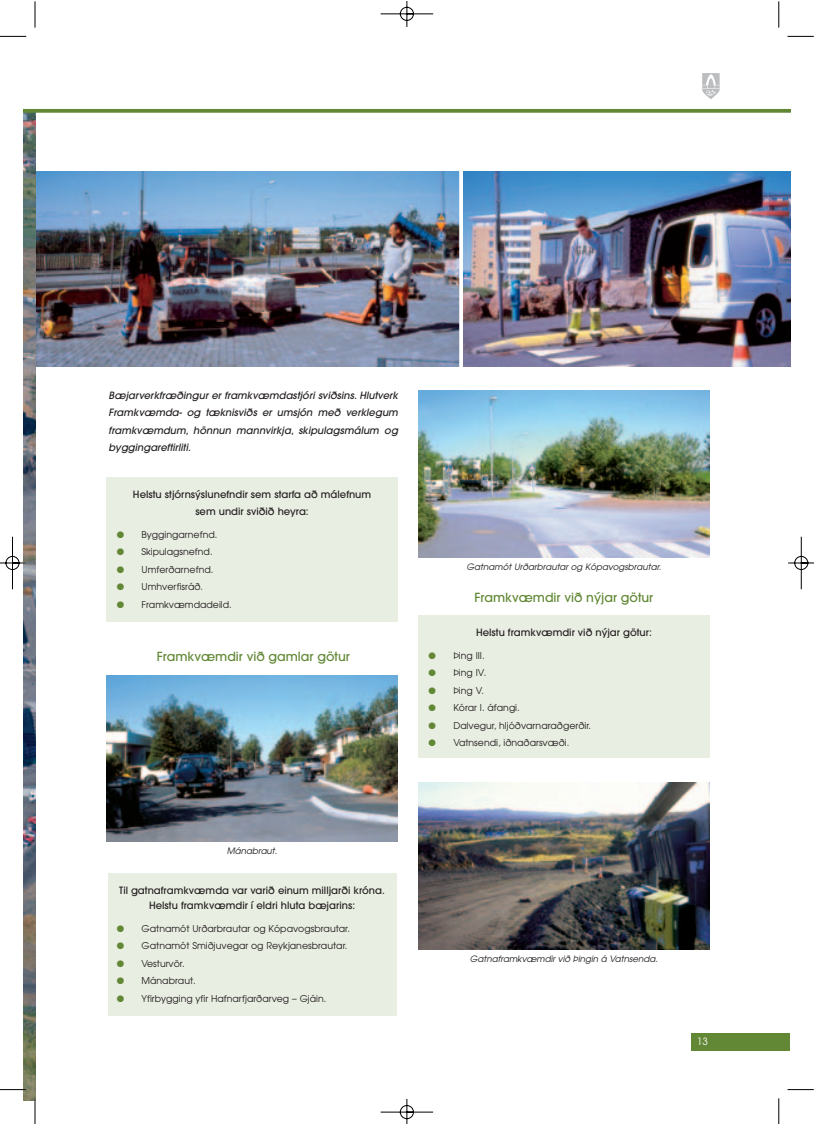
<style>
.page{position:relative;width:815px;height:1124px;background:#fff}
.page>*{position:absolute;margin:0;border:0;box-sizing:border-box;transform-origin:0 0}
.t1{font:500 12.5px "Avant Garde";color:#628835}
.t2{font:500 10px/17.5px "Avant Garde";color:#231f20;text-align:center}
.t3{font:italic 500 10px/17.5px "Avant Garde";color:#231f20;text-align:justify}
.t4{font:10px "Avant Garde";color:#fff}
.t5{font:9.38px "Avant Garde";color:#231f20}
.t6{font:italic 8.75px "Avant Garde";color:#231f20}
.s1{color:#628835}
</style>
<div class="page">
<img style="left:0;top:1px;width:814px;height:1122px">
<p class="t3" style="left:109px;top:387px;width:291px">Bæjarverkfræðingur er framkvæmdastjóri sviðsins. Hlutverk Framkvæmda- og tæknisviðs er umsjón með verklegum framkvæmdum, hönnun mannvirkja, skipulagsmálum og byggingareftirliti.</p>
<p class="t2" style="left:133px;top:486px;width:240px">Helstu stjórnsýslunefndir sem starfa að málefnum sem undir sviðið heyra:</p>
<p class="t5" style="left:117px;top:531px;width:102px"><span class="s1">●</span> Byggingarnefnd.</p>
<p class="t5" style="left:117px;top:548px;width:97px"><span class="s1">●</span> Skipulagsnefnd.</p>
<p class="t5" style="left:117px;top:566px;width:98px"><span class="s1">●</span> Umferðarnefnd.</p>
<p class="t5" style="left:117px;top:583px;width:88px"><span class="s1">●</span> Umhverfisráð.</p>
<p class="t5" style="left:117px;top:601px;width:117px"><span class="s1">●</span> Framkvæmdadeild.</p>
<h1 class="t1" style="left:157px;top:652px;width:195px">Framkvæmdir við gamlar götur</h1>
<p class="t6" style="left:467px;top:563px;width:196px">Gatnamót Urðarbrautar og Kópavogsbrautar.</p>
<h1 class="t1" style="left:474px;top:592px;width:180px">Framkvæmdir við nýjar götur</h1>
<p class="t2" style="left:476px;top:624px;width:177px">Helstu framkvæmdir við nýjar götur:</p>
<p class="t5" style="left:429px;top:651px;width:58px"><span class="s1">●</span> Þing III.</p>
<p class="t5" style="left:429px;top:669px;width:59px"><span class="s1">●</span> Þing IV.</p>
<p class="t5" style="left:429px;top:686px;width:57px"><span class="s1">●</span> Þing V.</p>
<p class="t5" style="left:429px;top:704px;width:93px"><span class="s1">●</span> Kórar I. áfangi.</p>
<p class="t5" style="left:429px;top:721px;width:164px"><span class="s1">●</span> Dalvegur, hljóðvarnaraðgerðir.</p>
<p class="t5" style="left:429px;top:739px;width:142px"><span class="s1">●</span> Vatnsendi, iðnaðarsvæði.</p>
<p class="t6" style="left:227px;top:847px;width:52px">Mánabraut.</p>
<p class="t2" style="left:119px;top:883px;width:267px;line-height:15px">Til gatnaframkvæmda var varið einum milljarði króna.<br>Helstu framkvæmdir í eldri hluta bæjarins:</p>
<p class="t5" style="left:117px;top:924px;width:235px"><span class="s1">●</span> Gatnamót Urðarbrautar og Kópavogsbrautar.</p>
<p class="t5" style="left:117px;top:942px;width:232px"><span class="s1">●</span> Gatnamót Smiðjuvegar og Reykjanesbrautar.</p>
<p class="t5" style="left:117px;top:959px;width:69px"><span class="s1">●</span> Vesturvör.</p>
<p class="t5" style="left:117px;top:977px;width:81px"><span class="s1">●</span> Mánabraut.</p>
<p class="t5" style="left:117px;top:994px;width:211px"><span class="s1">●</span> Yfirbygging yfir Hafnarfjarðarveg – Gjáin.</p>
<p class="t6" style="left:470px;top:955px;width:190px">Gatnaframkvæmdir við Þingin á Vatnsenda.</p>
<p class="t4" style="left:697px;top:1037px;width:13px">13</p>
</div>
